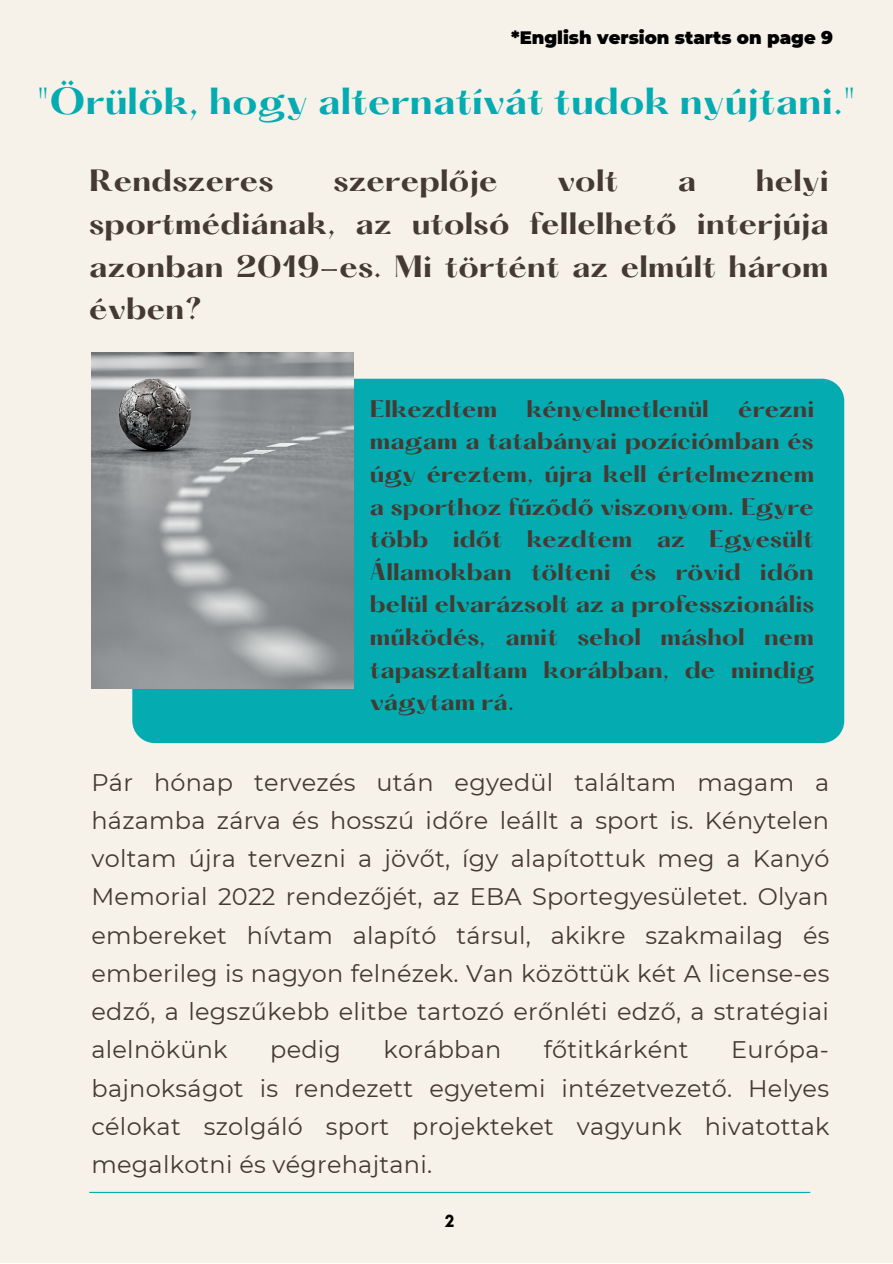
<style>
.page{position:relative;width:893px;height:1264px;background:#fff}
.page>*{position:absolute;margin:0;border:0;box-sizing:border-box;transform-origin:0 0}
.t1{font:700 33px "Hatton";letter-spacing:.01em;color:#04abb1}
.t2{font:700 27px/42.8px "Hatton";letter-spacing:.01em;color:#443a31;text-align:justify}
.t3{font:24px/38.2px "Montserrat";letter-spacing:.01em;color:#443a31;text-align:justify}
.t4{font:700 21px/32.5px "Hatton";letter-spacing:.005em;color:#443a31;text-align:justify}
.t5{font:900 18px "Montserrat";color:#000}
.t6{font:700 18px "Glacial Indifference";color:#000}
</style>
<div class="page">
<div style="left:0;top:0;width:892px;height:1262px;background:#f6f2ea"></div>
<div style="left:132px;top:379px;width:712px;height:364px;background:#04abb1;border-radius:22px"></div>
<img style="left:91px;top:352px;width:262px;height:336px">
<hr style="left:89px;top:1191px;width:721px;height:1px;background:#04abb1">
<p class="t5" style="left:511px;top:26px;width:323px">*English version starts on page 9</p>
<h1 class="t1" style="left:37px;top:86px;width:819px">"Örülök, hogy alternatívát tudok nyújtani."</h1>
<p class="t2" style="left:89px;top:162px;width:741px;text-indent:666px">helyi sportmédiának, az utolsó fellelhető interjúja azonban 2019-es. Mi történt az elmúlt három évben?</p>
<p class="t2" style="left:89px;top:162px;width:186px">Rendszeres</p>
<p class="t2" style="left:333px;top:162px;width:166px">szereplője</p>
<p class="t2" style="left:557px;top:162px;width:62px">volt</p>
<p class="t2" style="left:677px;top:162px;width:20px">a</p>
<p class="t4" style="left:370px;top:394px;width:129px">Elkezdtem</p>
<p class="t4" style="left:526px;top:394px;width:184px">kényelmetlenül</p>
<p class="t4" style="left:370px;top:394px;width:446px;text-indent:368px">érezni magam a tatabányai pozíciómban és úgy éreztem, újra kell értelmeznem a sporthoz fűződő viszonyom. Egyre több időt kezdtem az Egyesült Államokban tölteni és rövid időn belül elvarázsolt az a professzionális működés, amit sehol máshol nem tapasztaltam korábban, de mindig vágytam rá.</p>
<p class="t3" style="left:91px;top:763px;width:739px">Pár hónap tervezés után egyedül találtam magam a házamba zárva és hosszú időre leállt a sport is. Kénytelen voltam újra tervezni a jövőt, így alapítottuk meg a Kanyó Memorial 2022 rendezőjét, az EBA Sportegyesületet. Olyan embereket hívtam alapító társul, akikre szakmailag és emberileg is nagyon felnézek. Van közöttük két A license-es edző, a legszűkebb elitbe tartozó erőnléti edző, a stratégiai alelnökünk</p>
<p class="t3" style="left:270px;top:1030px;width:72px">pedig</p>
<p class="t3" style="left:383px;top:1030px;width:119px">korábban</p>
<p class="t3" style="left:544px;top:1030px;width:146px">főtitkárként</p>
<p class="t3" style="left:91px;top:1030px;width:739px;text-indent:639px">Európa&shy;bajnokságot is rendezett egyetemi intézetvezető. Helyes célokat szolgáló sport projekteket vagyunk hivatottak megalkotni és végrehajtani.</p>
<p class="t6" style="left:445px;top:1210px;width:11px">2</p>
</div>
